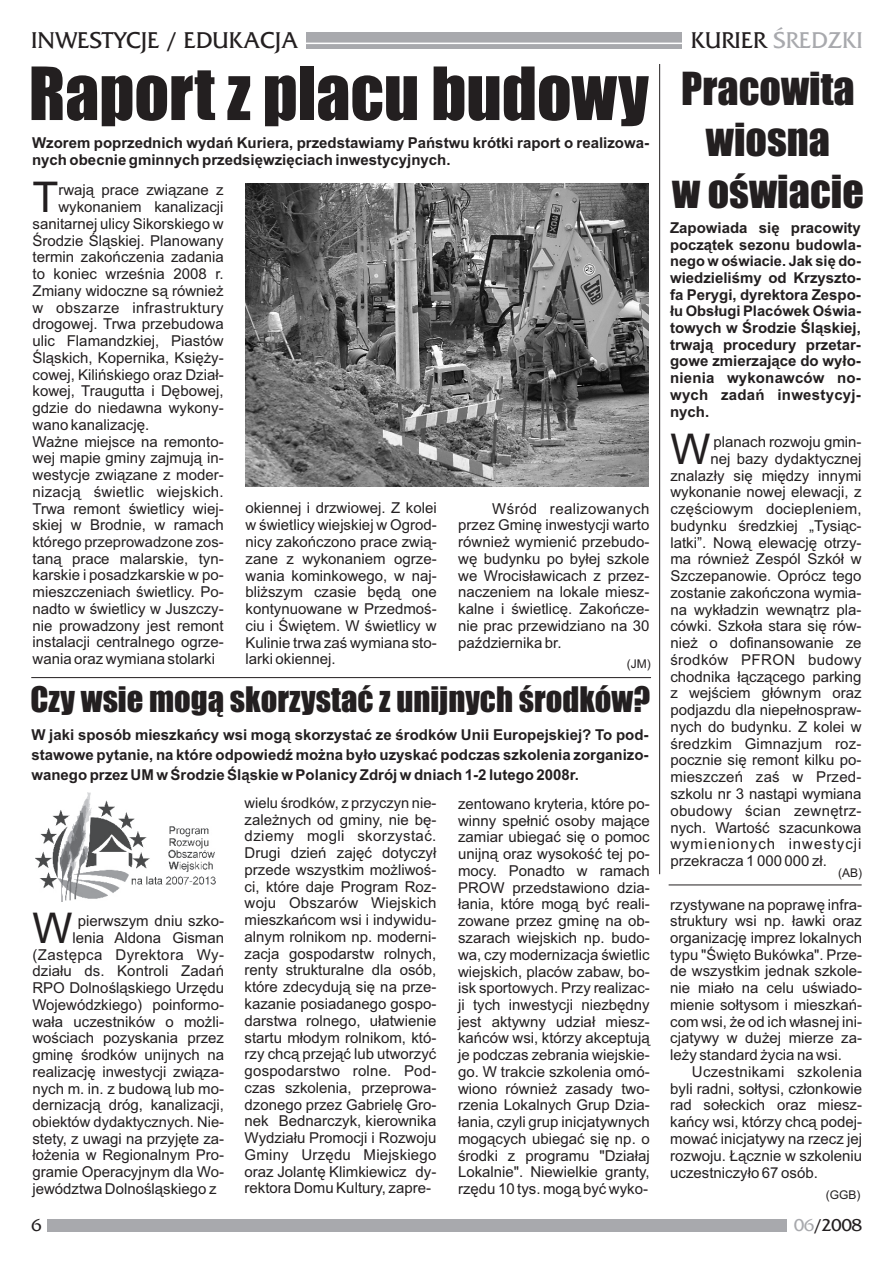
<style>
.page{position:relative;width:893px;height:1263px;background:#fff}
.page>*{position:absolute;margin:0;border:0;box-sizing:border-box;transform-origin:0 0}
.t1{font:67.65px "Impact";color:#231f20}
.t2{font:42.45px "Arial";color:#231f20}
.t3{font:42.15px/51.3px "Impact";color:#231f20;text-align:center}
.t4{font:32.55px "Impact";color:#231f20}
.t5{font:24px "wof Hans";color:#231f20}
.t6{font:24px "wof Hans";color:#a8a9ad}
.t7{font:18px "wof Hans";color:#231f20}
.t8{font:15px/16.8px "Arial";color:#231f20;text-align:justify}
.t9{font:700 15px/16.8px "Arial";color:#231f20}
.t10{font:15px "Arial";letter-spacing:.065em;color:#231f20}
.t11{font:15px "Arial";letter-spacing:.02em;color:#231f20}
.t12{font:15px "Arial";letter-spacing:.025em;color:#231f20}
.t13{font:14.85px "Arial";color:#231f20}
.t14{font:700 14.85px "Arial";color:#231f20}
.t15{font:14.7px "Arial";color:#231f20}
.t16{font:700 14.7px "Arial";color:#231f20}
.t17{font:700 14.55px "Arial";color:#231f20}
.t18{font:12px "Arial";color:#231f20}
.s1{color:#231f20}
.s2{color:#a8a9ad}
</style>
<div class="page">
<div style="left:306px;top:32px;width:376px;height:16px;background:#a8a9ad"></div>
<hr style="left:304px;top:43px;width:380px;height:1px;background:#fff">
<div style="left:47px;top:1219px;width:739px;height:12px;background:#a8a9ad"></div>
<hr style="left:659px;top:64px;width:1px;height:810px;background:#231f20">
<img style="left:245px;top:184px;width:404px;height:302px">
<hr style="left:31px;top:677px;width:620px;height:1px;background:#231f20">
<hr style="left:669px;top:884px;width:193px;height:1px;background:#231f20">
<img style="left:35px;top:793px;width:180px;height:108px">
<h3 class="t5" style="left:31px;top:27px;width:269px">INWESTYCJE / EDUKACJA</h3>
<h3 class="t6" style="left:691px;top:27px;width:174px"><span class="s1">KURIER</span> ŒREDZKI</h3>
<h1 class="t1" style="left:29px;top:67px;width:621px">Raport z placu budowy</h1>
<p class="t9" style="left:32px;top:136px;width:618px">Wzorem poprzednich wydañ Kuriera, przedstawiamy Pañstwu krótki raport o realizowa&shy;nych obecnie gminnych przedsiêwziêciach inwestycyjnych.</p>
<h2 class="t2" style="left:33px;top:181px;width:27px">T</h2>
<p class="t8" style="left:58px;top:183px;width:167px">rwaj¹ prace zwi¹zane z</p>
<p class="t8" style="left:33px;top:200px;width:193px;text-align:left;text-indent:26px">wykonaniem kanalizacji sanitarnej ulicy Sikorskiego w<br>Œrodzie Œl¹skiej. Planowany termin zakoñczenia zadania to koniec wrzeœnia 2008 r.<br>Zmiany widoczne s¹ równie¿ w obszarze infrastruktury drogowej. Trwa przebudowa ulic Flamandzkiej, Piastów<br>Œl¹skich, Kopernika, Ksiê¿y&shy;cowej, Kiliñskiego oraz Dzia³- kowej, Traugutta i Dêbowej, gdzie do niedawna wykony&shy;wano kanalizacjê.<br>Wa¿ne miejsce na remonto&shy;wej mapie gminy zajmuj¹ in&shy;westycje zwi¹zane z moder&shy;nizacj¹ œwietlic wiejskich.<br>Trwa remont œwietlicy wiej&shy;skiej w Brodnie, w ramach</p>
<p class="t15" style="left:33px;top:536px;width:193px">którego przeprowadzone zos-</p>
<p class="t8" style="left:33px;top:551px;width:193px">tan¹ prace malarskie, tyn&shy;karskie i posadzkarskie w po&shy;mieszczeniach œwietlicy. Po&shy;nadto w œwietlicy w Juszczy&shy;nie prowadzony jest remont instalacji centralnego ogrze&shy;wania oraz wymiana stolarki</p>
<p class="t8" style="left:246px;top:501px;width:193px">okiennej i drzwiowej. Z kolei w œwietlicy wiejskiej w Ogrod&shy;nicy zakoñczono prace zwi¹- zane z wykonaniem ogrze&shy;wania kominkowego, w naj&shy;bli¿szym czasie bêd¹ one kontynuowane w Przedmoœ&shy;ciu i Œwiêtem. W œwietlicy w Kulinie trwa zaœ wymiana sto&shy;larki okiennej.</p>
<p class="t8" style="left:458px;top:501px;width:193px;text-indent:34px">Wœród realizowanych przez Gminê inwestycji warto równie¿ wymieniæ przebudo&shy;wê budynku po by³ej szkole we Wrocis³awicach z przez&shy;naczeniem na lokale miesz&shy;kalne i œwietlicê. Zakoñcze&shy;nie prac przewidziano na 30 paŸdziernika br.</p>
<p class="t18" style="left:627px;top:660px;width:25px">(JM)</p>
<h3 class="t4" style="left:30px;top:687px;width:621px">Czy wsie mog¹ skorzystaæ z unijnych œrodków?</h3>
<p class="t9" style="left:31px;top:726px;width:619px;line-height:20px;text-align:justify">W jaki sposób mieszkañcy wsi mog¹ skorzystaæ ze œrodków Unii Europejskiej? To pod&shy;stawowe pytanie, na które odpowiedŸ mo¿na by³o uzyskaæ podczas szkolenia zorganizo&shy;wanego przez UM w Œrodzie Œl¹skie w Polanicy Zdrój w dniach 1-2 lutego 2008r.</p>
<h2 class="t2" style="left:32px;top:912px;width:42px">W</h2>
<p class="t8" style="left:32px;top:914px;width:193px;text-align:right">pierwszym dniu szko-<br>lenia Aldona Gisman (Zastêpca Dyrektora Wy&shy;dzia³u ds. Kontroli Zadañ<br>RPO Dolnoœl¹skiego Urzêdu<br>Wojewódzkiego) poinformo&shy;wa³a uczestników o mo¿li&shy;woœciach pozyskania przez gminê œrodków unijnych na realizacjê inwestycji zwi¹za&shy;nych m. in. z budow¹ lub mo&shy;dernizacj¹ dróg, kanalizacji,</p>
<p class="t15" style="left:32px;top:1116px;width:193px">obiektów dydaktycznych. Nie-</p>
<p class="t8" style="left:32px;top:1131px;width:193px">stety, z uwagi na przyjête za-³o¿enia w Regionalnym Pro&shy;gramie Operacyjnym dla Wo&shy;jewództwa Dolnoœl¹skiego z</p>
<p class="t15" style="left:245px;top:797px;width:193px">wielu œrodków, z przyczyn nie-</p>
<p class="t8" style="left:245px;top:812px;width:193px">zale¿nych od gminy, nie bê&shy;dziemy mogli skorzystaæ.<br>Drugi dzieñ zajêæ dotyczy³ przede wszystkim mo¿liwoœ&shy;ci, które daje Program Roz&shy;woju Obszarów Wiejskich mieszkañcom wsi i indywidu&shy;alnym rolnikom np. moderni&shy;zacja gospodarstw rolnych, renty strukturalne dla osób, które zdecyduj¹ siê na prze&shy;kazanie posiadanego gospo&shy;darstwa rolnego, u³atwienie startu m³odym rolnikom, któ&shy;rzy chc¹ przej¹æ lub utworzyæ gospodarstwo rolne. Pod&shy;czas szkolenia, przeprowa&shy;dzonego przez Gabrielê Gro&shy;nek Bednarczyk, kierownika Wydzia³u Promocji i Rozwoju Gminy Urzêdu Miejskiego oraz Jolantê Klimkiewicz dy&shy;rektora Domu Kultury, zapre-</p>
<p class="t8" style="left:458px;top:797px;width:193px">zentowano kryteria, które po&shy;winny spe³niæ osoby maj¹ce zamiar ubiegaæ siê o pomoc unijn¹ oraz wysokoœæ tej po&shy;mocy. Ponadto w ramach PROW przedstawiono dzia-³ania, które mog¹ byæ reali&shy;zowane przez gminê na ob&shy;szarach wiejskich np. budo&shy;wa, czy modernizacja œwietlic wiejskich, placów zabaw, bo-</p>
<p class="t13" style="left:458px;top:982px;width:193px">isk sportowych. Przy realizac-</p>
<p class="t8" style="left:458px;top:997px;width:193px">ji tych inwestycji niezbêdny jest aktywny udzia³ miesz&shy;kañców wsi, którzy akceptuj¹ je podczas zebrania wiejskie&shy;go. W trakcie szkolenia omó&shy;wiono równie¿ zasady two&shy;rzenia Lokalnych Grup Dzia-³ania, czyli grup inicjatywnych mog¹cych ubiegaæ siê np. o œrodki z programu "Dzia³aj Lokalnie". Niewielkie granty, rzêdu 10 tys. mog¹ byæ wyko-</p>
<h3 class="t3" style="left:672px;top:65px;width:193px">Pracowita wiosna<br>w oœwiacie</h3>
<p class="t9" style="left:670px;top:221px;width:192px">Zapowiada siê pracowity</p>
<p class="t14" style="left:670px;top:239px;width:192px">pocz¹tek sezonu budowla-</p>
<p class="t17" style="left:670px;top:256px;width:192px">nego w oœwiacie. Jak siê do-</p>
<p class="t9" style="left:670px;top:271px;width:192px">wiedzieliœmy od Krzyszto&shy;fa Perygi, dyrektora Zespo-</p>
<p class="t16" style="left:670px;top:305px;width:192px">³u Obs³ugi Placówek Oœwia-</p>
<p class="t9" style="left:670px;top:320px;width:192px;text-align:justify">towych w Œrodzie Œl¹skiej, trwaj¹ procedury przetar&shy;gowe zmierzaj¹ce do wy³o&shy;nienia wykonawców no&shy;wych zadañ inwestycyj&shy;nych.</p>
<h2 class="t2" style="left:670px;top:433px;width:42px">W</h2>
<p class="t8" style="left:713px;top:435px;width:150px">planach rozwoju gmin-</p>
<p class="t8" style="left:710px;top:451px;width:153px">nej bazy dydaktycznej</p>
<p class="t8" style="left:670px;top:468px;width:193px">znalaz³y siê miêdzy innymi</p>
<p class="t8" style="left:670px;top:485px;width:193px">wykonanie nowej elewacji, z</p>
<p class="t8" style="left:670px;top:502px;width:193px">czêœciowym dociepleniem,</p>
<p class="t8" style="left:670px;top:519px;width:193px">budynku œredzkiej „Tysi¹c-</p>
<p class="t8" style="left:670px;top:535px;width:193px">latki”. Now¹ elewacjê otrzy-</p>
<p class="t8" style="left:670px;top:552px;width:193px">ma równie¿ Zespól Szkó³ w</p>
<p class="t8" style="left:670px;top:569px;width:193px">Szczepanowie. Oprócz tego</p>
<p class="t8" style="left:670px;top:586px;width:193px">zostanie zakoñczona wymia-</p>
<p class="t8" style="left:670px;top:602px;width:193px">na wyk³adzin wewn¹trz pla-</p>
<p class="t8" style="left:670px;top:619px;width:193px">cówki. Szko³a stara siê rów-</p>
<p class="t8" style="left:670px;top:636px;width:193px">nie¿ o dofinansowanie ze</p>
<p class="t12" style="left:670px;top:654px;width:193px">œrodków PFRON budowy</p>
<p class="t8" style="left:670px;top:669px;width:193px">chodnika ³¹cz¹cego parking</p>
<p class="t8" style="left:670px;top:686px;width:193px">z wejœciem g³ównym oraz</p>
<p class="t8" style="left:670px;top:703px;width:193px">podjazdu dla niepe³nospraw-</p>
<p class="t8" style="left:670px;top:720px;width:193px">nych do budynku. Z kolei w</p>
<p class="t8" style="left:670px;top:736px;width:193px">œredzkim Gimnazjum roz-</p>
<p class="t8" style="left:670px;top:753px;width:193px">pocznie siê remont kilku po-</p>
<p class="t8" style="left:670px;top:770px;width:193px">mieszczeñ zaœ w Przed-</p>
<p class="t8" style="left:670px;top:787px;width:193px">szkolu nr 3 nast¹pi wymiana</p>
<p class="t11" style="left:670px;top:805px;width:193px">obudowy œcian zewnêtrz-</p>
<p class="t8" style="left:670px;top:820px;width:193px">nych. Wartoœæ szacunkowa</p>
<p class="t10" style="left:670px;top:838px;width:193px">wymienionych inwestycji</p>
<p class="t8" style="left:670px;top:854px;width:158px">przekracza 1 000 000 z³.</p>
<p class="t18" style="left:838px;top:868px;width:25px">(AB)</p>
<p class="t8" style="left:670px;top:897px;width:193px">rzystywane na poprawê infra&shy;struktury wsi np. ³awki oraz organizacjê imprez lokalnych</p>
<p class="t13" style="left:670px;top:949px;width:193px">typu "Œwiêto Bukówka". Prze-</p>
<p class="t8" style="left:670px;top:964px;width:193px">de wszystkim jednak szkole&shy;nie mia³o na celu uœwiado&shy;mienie so³tysom i mieszkañ&shy;com wsi, ¿e od ich w³asnej ini&shy;cjatywy w du¿ej mierze za&shy;le¿y standard ¿ycia na wsi.</p>
<p class="t8" style="left:670px;top:1065px;width:193px;text-indent:22px">Uczestnikami szkolenia byli radni, so³tysi, cz³onkowie rad so³eckich oraz miesz&shy;kañcy wsi, którzy chc¹ podej&shy;mowaæ inicjatywy na rzecz jej rozwoju. £¹cznie w szkoleniu uczestniczy³o 67 osób.</p>
<p class="t18" style="left:826px;top:1190px;width:36px">(GGB)</p>
<p class="t7" style="left:32px;top:1215px;width:12px">6</p>
<p class="t7" style="left:794px;top:1215px;width:69px"><span class="s2">06</span>/2008</p>
</div>
